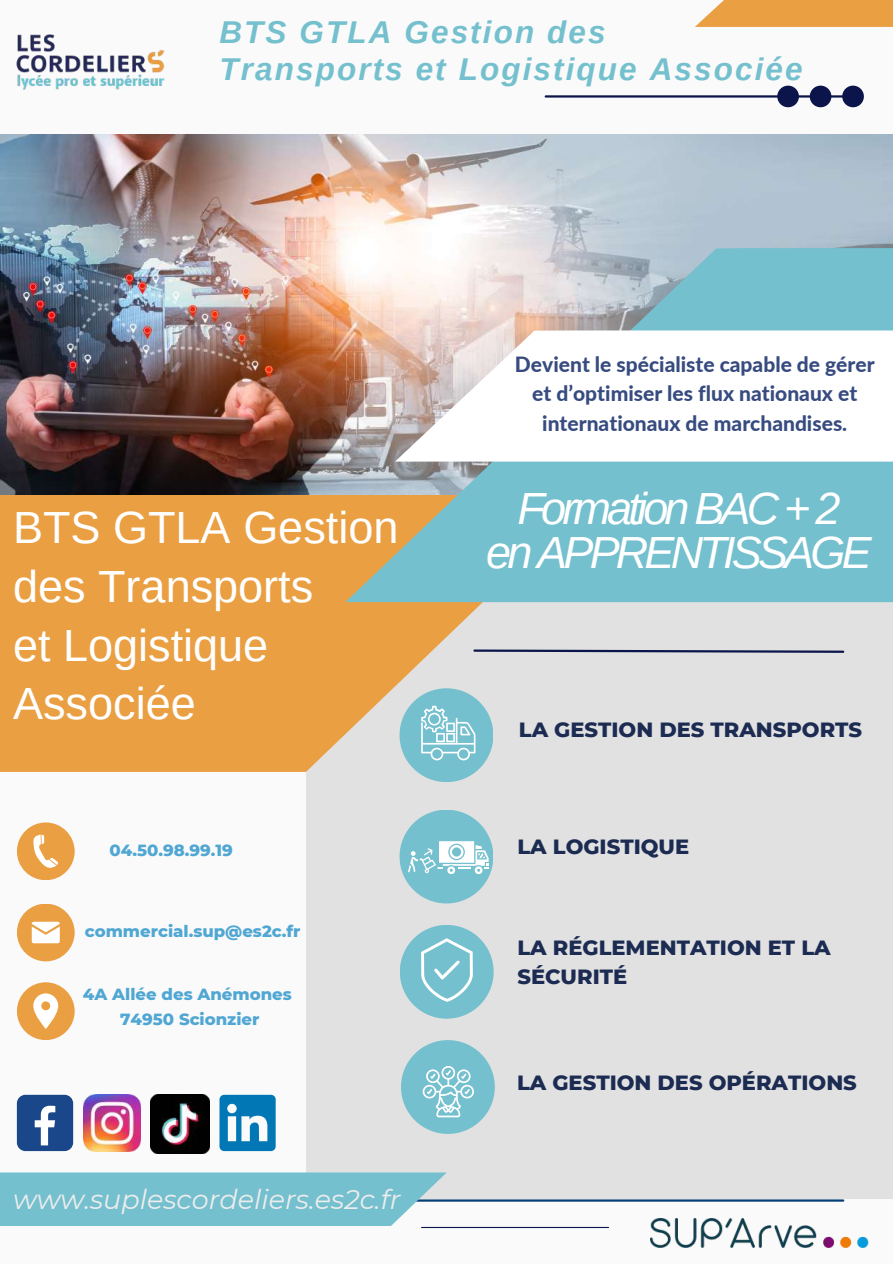
<style>
.page{position:relative;width:893px;height:1264px;background:#fff}
.page>*{position:absolute;margin:0;border:0;box-sizing:border-box;transform-origin:0 0}
.t1{font:45px/58.5px "Arimo";color:#fff}
.t2{font:italic 45px/43.8px "Arimo";letter-spacing:-.085em;color:#fff;text-align:center}
.t3{font:italic 700 31.5px/37.2px "Arimo";letter-spacing:.065em;color:#74c0ce}
.t4{font:italic 27px "Montserrat";color:#ededed}
.t5{font:800 21px/29.2px "Lato";color:#374b80;text-align:center}
.t6{font:800 21px/29.2px "Montserrat";color:#1c2b52}
.t7{font:800 16.5px/24.8px "Montserrat";color:#50a7d3;text-align:center}
</style>
<div class="page">
<div style="left:0;top:0;width:892px;height:1263px;background:#fafafa"></div>
<div style="left:306px;top:581px;width:586px;height:618px;background:#e1e1e1"></div>
<svg style="left:0;top:494px;width:674px;height:278px;fill:#ea9f42"></svg>
<div style="left:399px;top:688px;width:94px;height:94px;background:#74c0ce;border-radius:50%"></div>
<div style="left:399px;top:809px;width:94px;height:94px;background:#74c0ce;border-radius:50%"></div>
<div style="left:400px;top:924px;width:93px;height:94px;background:#74c0ce;border-radius:50%"></div>
<img style="left:0;top:134px;width:892px;height:360px">
<svg style="left:345px;top:248px;width:547px;height:354px;background:#96c1c5"></svg>
<hr style="left:309px;top:1199px;width:534px;height:2px;background:#053f76">
<svg style="left:0;top:1172px;width:446px;height:54px;background:#7cc3d0"></svg>
<div style="left:694px;top:0;width:198px;height:27px;background:#ea9f42"></div>
<svg style="left:395px;top:330px;width:497px;height:131px"></svg>
<hr style="left:545px;top:95px;width:305px;height:3px;background:#0b154b">
<hr style="left:421px;top:1226px;width:187px;height:1px;background:#0b154b">
<svg style="left:472px;top:648px;width:373px;height:6px"></svg>
<svg style="left:777px;top:86px;width:86px;height:21px"></svg>
<img style="left:650px;top:1218px;width:218px;height:29px">
<div style="left:17px;top:1094px;width:56px;height:57px;background:#1a4789;border-radius:9px"></div>
<svg style="left:35px;top:1105px;width:20px;height:40px"></svg>
<img style="left:84px;top:1094px;width:56px;height:57px">
<svg style="left:219px;top:1094px;width:57px;height:57px"></svg>
<img style="left:151px;top:1094px;width:58px;height:59px">
<img style="left:16px;top:34px;width:149px;height:56px">
<div style="left:401px;top:1040px;width:94px;height:93px;background:#74c0ce;border-radius:50%"></div>
<div style="left:17px;top:822px;width:58px;height:58px;background:#ea9f42;border-radius:50%"></div>
<div style="left:17px;top:903px;width:58px;height:58px;background:#ea9f42;border-radius:50%"></div>
<div style="left:17px;top:982px;width:58px;height:58px;background:#ea9f42;border-radius:50%"></div>
<svg style="left:33px;top:834px;width:25px;height:34px"></svg>
<svg style="left:32px;top:921px;width:28px;height:22px"></svg>
<svg style="left:33px;top:993px;width:25px;height:35px"></svg>
<svg style="left:421px;top:705px;width:54px;height:55px"></svg>
<svg style="left:408px;top:841px;width:80px;height:32px"></svg>
<svg style="left:421px;top:938px;width:51px;height:63px"></svg>
<svg style="left:422px;top:1066px;width:52px;height:51px"></svg>
<h2 class="t3" style="left:219px;top:13px;width:584px">BTS GTLA Gestion des<br>Transports et Logistique Associée</h2>
<h1 class="t1" style="left:13px;top:498px;width:387px">BTS GTLA Gestion des Transports<br>et Logistique<br>Associée</h1>
<p class="t7" style="left:110px;top:837px;width:125px">04.50.98.99.19</p>
<p class="t7" style="left:85px;top:918px;width:217px">commercial.sup@es2c.fr</p>
<p class="t7" style="left:83px;top:982px;width:210px">4A Allée des Anémones<br>74950 Scionzier</p>
<p class="t4" style="left:13px;top:1182px;width:389px">www.suplescordeliers.es2c.fr</p>
<p class="t5" style="left:515px;top:349px;width:361px">Devient le spécialiste capable de gérer et d’optimiser les flux nationaux et internationaux de marchandises.</p>
<h1 class="t2" style="left:486px;top:486px;width:387px">Formation BAC + 2<br>en APPRENTISSAGE</h1>
<p class="t6" style="left:519px;top:715px;width:345px">LA GESTION DES TRANSPORTS</p>
<p class="t6" style="left:517px;top:832px;width:173px">LA LOGISTIQUE</p>
<p class="t6" style="left:517px;top:932px;width:315px">LA RÉGLEMENTATION ET LA<br>SÉCURITÉ</p>
<p class="t6" style="left:517px;top:1068px;width:341px">LA GESTION DES OPÉRATIONS</p>
</div>
